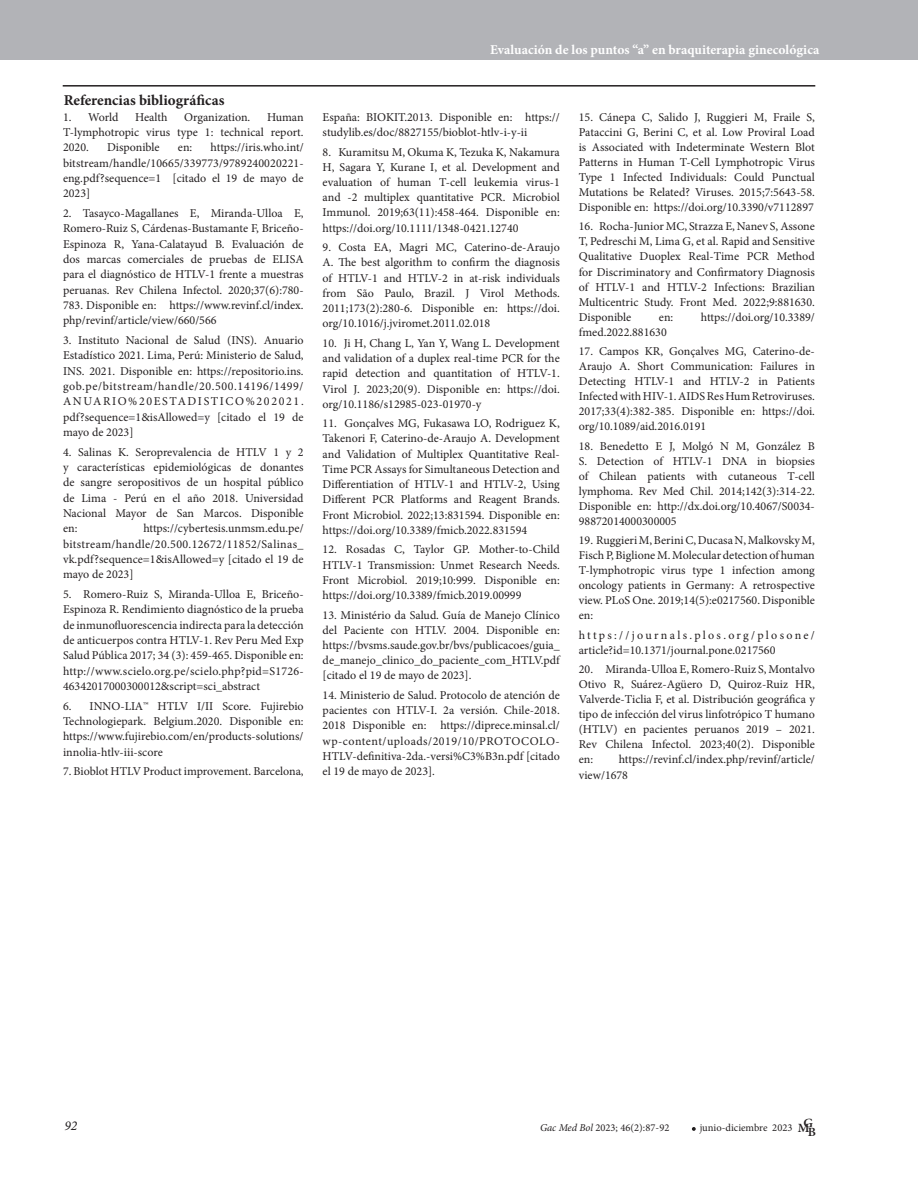
<style>
.page{position:relative;width:918px;height:1188px;background:#fff}
.page>*{position:absolute;margin:0;border:0;box-sizing:border-box;transform-origin:0 0}
.t1{font:700 15px "Minion Pro";color:#231f20}
.t2{font:700 13.5px "Minion Pro";color:#fff}
.t3{font:italic 13.5px "Minion Pro";color:#231f20}
.t4{font:600 12.6px "Minion Pro";color:#231f20;scale:1.05 1}
.t5{font:12px/15.3px "Minion Pro";color:#231f20;text-align:justify}
.t6{font:10.5px "Minion Pro";color:#231f20}
.s1{font-style:italic}
</style>
<div class="page">
<div style="left:0;top:0;width:918px;height:60px;background:#b2b3b7"></div>
<svg style="left:692px;top:1127px;width:4px;height:4px"></svg>
<hr style="left:63px;top:85px;width:752px;height:2px;background:#231f20">
<p class="t1" style="left:64px;top:89px;width:162px">Referencias bibliográficas</p>
<p class="t5" style="left:63px;top:109px;width:57px">1. World</p>
<p class="t5" style="left:135px;top:109px;width:34px">Health</p>
<p class="t5" style="left:184px;top:109px;width:68px">Organization.</p>
<p class="t5" style="left:63px;top:109px;width:242px;text-indent:204px">Human T-lymphotropic virus type 1: technical report.<br>2020.</p>
<p class="t5" style="left:63px;top:140px;width:242px;text-indent:148px">https://iris.who.int/ bitstream/handle/10665/339773/9789240020221- eng.pdf?sequence=1 [citado el 19 de mayo de 2023]</p>
<p class="t5" style="left:63px;top:206px;width:242px">2. Tasayco-Magallanes E, Miranda-Ulloa E, Romero-Ruiz S, Cárdenas-Bustamante F, Briceño-Espinoza R, Yana-Calatayud B. Evaluación de dos marcas comerciales de pruebas de ELISA para el diagnóstico de HTLV-1 frente a muestras peruanas. Rev Chilena Infectol. 2020;37(6):780- 783. Disponible en: https://www.revinf.cl/index. php/revinf/article/view/660/566</p>
<p class="t5" style="left:63px;top:333px;width:242px">3. Instituto Nacional de Salud (INS). Anuario Estadístico 2021. Lima, Perú: Ministerio de Salud, INS. 2021. Disponible en: https://repositorio.ins. gob.pe/bitstream/handle/20.500.14196/1499/ ANUARIO%20ESTADISTICO%202021. pdf?sequence=1&amp;isAllowed=y [citado el 19 de mayo de 2023]</p>
<p class="t5" style="left:63px;top:444px;width:242px">4. Salinas K. Seroprevalencia de HTLV 1 y 2 y características epidemiológicas de donantes de sangre seropositivos de un hospital público de Lima - Perú en el año 2018. Universidad Nacional Mayor de San Marcos. Disponible en:</p>
<p class="t5" style="left:107px;top:140px;width:54px">Disponible</p>
<p class="t5" style="left:178px;top:140px;width:16px">en:</p>
<p class="t5" style="left:63px;top:521px;width:242px;text-indent:80px">https://cybertesis.unmsm.edu.pe/ bitstream/handle/20.500.12672/11852/Salinas_ vk.pdf?sequence=1&amp;isAllowed=y [citado el 19 de mayo de 2023]</p>
<p class="t5" style="left:63px;top:586px;width:242px">5. Romero-Ruiz S, Miranda-Ulloa E, Briceño-Espinoza R. Rendimiento diagnóstico de la prueba de inmunofluorescencia indirecta para la detección de anticuerpos contra HTLV-1. Rev Peru Med Exp Salud Pública 2017; 34 (3): 459-465. Disponible en: http://www.scielo.org.pe/scielo.php?pid=S1726- 46342017000300012&amp;script=sci_abstract</p>
<p class="t5" style="left:63px;top:698px;width:242px">6. INNO-LIA™ HTLV I/II Score. Fujirebio Technologiepark. Belgium.2020. Disponible en: https://www.fujirebio.com/en/products-solutions/ innolia-htlv-iii-score</p>
<p class="t5" style="left:63px;top:764px;width:242px">7. Bioblot HTLV Product improvement. Barcelona,</p>
<p class="t2" style="left:490px;top:40px;width:331px">Evaluación de los puntos “a” en braquiterapia ginecológica</p>
<p class="t5" style="left:323px;top:109px;width:239px">España: BIOKIT.2013. Disponible en: https:// studylib.es/doc/8827155/bioblot-htlv-i-y-ii</p>
<p class="t5" style="left:323px;top:144px;width:239px">8. Kuramitsu M, Okuma K, Tezuka K, Nakamura H, Sagara Y, Kurane I, et al. Development and evaluation of human T-cell leukemia virus-1 and -2 multiplex quantitative PCR. Microbiol Immunol. 2019;63(11):458-464. Disponible en: https://doi.org/10.1111/1348-0421.12740</p>
<p class="t5" style="left:323px;top:240px;width:239px">9. Costa EA, Magri MC, Caterino-de-Araujo A. The best algorithm to confirm the diagnosis of HTLV-1 and HTLV-2 in at-risk individuals from São Paulo, Brazil. J Virol Methods.<br>2011;173(2):280-6. Disponible en: https://doi. org/10.1016/j.jviromet.2011.02.018</p>
<p class="t5" style="left:323px;top:335px;width:239px">10. Ji H, Chang L, Yan Y, Wang L. Development and validation of a duplex real-time PCR for the rapid detection and quantitation of HTLV-1.<br>Virol J. 2023;20(9). Disponible en: https://doi. org/10.1186/s12985-023-01970-y</p>
<p class="t5" style="left:323px;top:416px;width:239px">11. Gonçalves MG, Fukasawa LO, Rodriguez K, Takenori F, Caterino-de-Araujo A. Development and Validation of Multiplex Quantitative Real-Time PCR Assays for Simultaneous Detection and Differentiation of HTLV-1 and HTLV-2, Using Different PCR Platforms and Reagent Brands.<br>Front Microbiol. 2022;13:831594. Disponible en: https://doi.org/10.3389/fmicb.2022.831594</p>
<p class="t5" style="left:323px;top:542px;width:239px">12. Rosadas C, Taylor GP. Mother-to-Child HTLV-1 Transmission: Unmet Research Needs.<br>Front Microbiol. 2019;10:999. Disponible en: https://doi.org/10.3389/fmicb.2019.00999</p>
<p class="t5" style="left:323px;top:607px;width:239px">13. Ministério da Salud. Guía de Manejo Clínico del Paciente con HTLV. 2004. Disponible en: https://bvsms.saude.gov.br/bvs/publicacoes/guia_ de_manejo_clinico_do_paciente_com_HTLV.pdf [citado el 19 de mayo de 2023].</p>
<p class="t5" style="left:323px;top:688px;width:239px">14. Ministerio de Salud. Protocolo de atención de pacientes con HTLV-I. 2a versión. Chile-2018.<br>2018 Disponible en: https://diprece.minsal.cl/ wp-content/uploads/2019/10/PROTOCOLO-HTLV-definitiva-2da.-versi%C3%B3n.pdf [citado el 19 de mayo de 2023].</p>
<p class="t5" style="left:579px;top:109px;width:238px">15. Cánepa C, Salido J, Ruggieri M, Fraile S, Pataccini G, Berini C, et al. Low Proviral Load is Associated with Indeterminate Western Blot Patterns in Human T-Cell Lymphotropic Virus Type 1 Infected Individuals: Could Punctual Mutations be Related? Viruses. 2015;7:5643-58.<br>Disponible en: https://doi.org/10.3390/v7112897</p>
<p class="t5" style="left:579px;top:219px;width:238px">16. Rocha-Junior MC, Strazza E, Nanev S, Assone T, Pedreschi M, Lima G, et al. Rapid and Sensitive Qualitative Duoplex Real-Time PCR Method for Discriminatory and Confirmatory Diagnosis of HTLV-1 and HTLV-2 Infections: Brazilian Multicentric Study. Front Med. 2022;9:881630.<br>Disponible</p>
<p class="t5" style="left:659px;top:309px;width:16px">en:</p>
<p class="t5" style="left:701px;top:309px;width:116px">https://doi.org/10.3389/</p>
<p class="t5" style="left:579px;top:324px;width:89px">fmed.2022.881630</p>
<p class="t5" style="left:579px;top:344px;width:238px">17. Campos KR, Gonçalves MG, Caterino-de-Araujo A. Short Communication: Failures in Detecting HTLV-1 and HTLV-2 in Patients Infected with HIV-1. AIDS Res Hum Retroviruses.<br>2017;33(4):382-385. Disponible en: https://doi. org/10.1089/aid.2016.0191</p>
<p class="t5" style="left:579px;top:438px;width:238px">18. Benedetto E J, Molgó N M, González B S. Detection of HTLV-1 DNA in biopsies of Chilean patients with cutaneous T-cell lymphoma. Rev Med Chil. 2014;142(3):314-22.<br>Disponible en: http://dx.doi.org/10.4067/S0034- 98872014000300005</p>
<p class="t5" style="left:579px;top:533px;width:238px">19. Ruggieri M, Berini C, Ducasa N, Malkovsky M, Fisch P, Biglione M. Molecular detection of human T-lymphotropic virus type 1 infection among oncology patients in Germany: A retrospective view. PLoS One. 2019;14(5):e0217560. Disponible en:</p>
<p class="t5" style="left:579px;top:628px;width:238px">https://journals.plos.org/plosone/ article?id=10.1371/journal.pone.0217560</p>
<p class="t5" style="left:579px;top:662px;width:238px">20. Miranda-Ulloa E, Romero-Ruiz S, Montalvo Otivo R, Suárez-Agüero D, Quiroz-Ruiz HR, Valverde-Ticlia F, et al. Distribución geográfica y tipo de infección del virus linfotrópico T humano (HTLV) en pacientes peruanos 2019 – 2021.<br>Rev Chilena Infectol. 2023;40(2). Disponible en:</p>
<p class="t5" style="left:579px;top:752px;width:238px;text-indent:40px">https://revinf.cl/index.php/revinf/article/ view/1678</p>
<p class="t3" style="left:64px;top:1116px;width:14px">92</p>
<p class="t4" style="left:798px;top:1116px;width:16px">MG</p>
<p class="t6" style="left:540px;top:1121px;width:131px"><span class="s1">Gac Med Bol</span> 2023; 46(2):87-92</p>
<p class="t6" style="left:700px;top:1121px;width:94px">junio-diciembre 2023</p>
<p class="t4" style="left:808px;top:1123px;width:9px">B</p>
</div>
